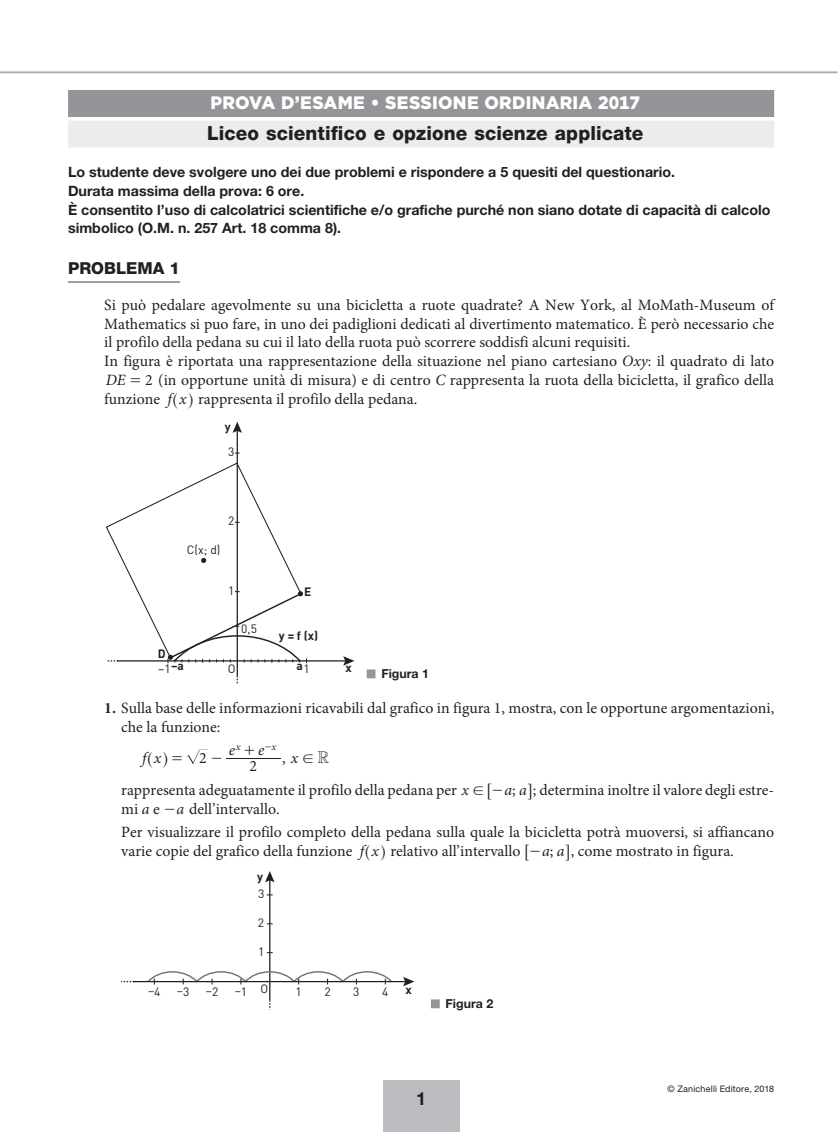
<style>
.page{position:relative;width:838px;height:1132px;background:#fff}
.page>*{position:absolute;margin:0;border:0;box-sizing:border-box;transform-origin:0 0}
.t1{font:800 19.5px "Helvetica Neue LT Std";letter-spacing:.005em;color:#231f20}
.t2{font:900 18px "Gotham";letter-spacing:.01em;color:#fff}
.t3{font:700 18px "Helvetica Neue LT Std";color:#231f20}
.t4{font:800 16.5px "Helvetica Neue LT Std";color:#231f20}
.t5{font:15.75px/18.9px "Minion Pro";color:#231f20}
.t6{font:italic 15.75px "Minion Pro";color:#231f20}
.t7{font:15.75px "MM Times Roman";color:#231f20}
.t8{font:15px "MM Variable A";color:#231f20;scale:1.06 1}
.t9{font:700 14.25px/18.9px "Helvetica Neue LT Std";color:#231f20}
.t10{font:700 12.3px "Helvetica Neue LT Std";color:#231f20}
.t11{font:12px "DIN Pro";color:#231f20}
.t12{font:700 12px "DIN Pro";color:#231f20}
.t13{font:italic 10.2px "Minion Pro";color:#231f20}
.t14{font:9px "Helvetica Neue LT Std";letter-spacing:.02em;color:#231f20}
.s1{font-style:italic}
.s2{font-family:"MM Times Roman"}
.s3{font-family:"MM Variable A";font-size:15px}
.s4{font-family:"Minion Pro";font-weight:400;color:#939598}
.s5{font-weight:700}
.s6{font-family:"MM Relation"}
.s7{font-family:"M Ma Fermat"}
.s8{font-family:"MM Variable B";font-size:15.6px}
.s9{font-family:"MM Variable B";font-size:15.45px}
.s10{font-family:"MM Times Roman";font-size:15.75px}
</style>
<div class="page">
<div style="left:383px;top:1080px;width:76px;height:51px;background:#bbbdc0"></div>
<hr style="left:0;top:71px;width:837px;height:2px;background:#a7a9ac">
<div style="left:68px;top:90px;width:706px;height:27px;background:#939598"></div>
<div style="left:68px;top:120px;width:706px;height:27px;background:#ebecec"></div>
<hr style="left:68px;top:281px;width:112px;height:2px;background:#939598">
<div style="left:367px;top:669px;width:8px;height:9px;border:5px solid #939598"></div>
<hr style="left:237px;top:429px;width:1px;height:246px;background:#231f20">
<svg style="left:233px;top:421px;width:9px;height:11px"></svg>
<svg style="left:106px;top:461px;width:194px;height:198px"></svg>
<svg style="left:168px;top:591px;width:139px;height:73px"></svg>
<svg style="left:201px;top:557px;width:5px;height:6px"></svg>
<hr style="left:117px;top:660px;width:230px;height:1px;background:#231f20">
<svg style="left:343px;top:656px;width:11px;height:9px"></svg>
<svg style="left:187px;top:749px;width:21px;height:15px"></svg>
<hr style="left:225px;top:758px;width:55px;height:1px;background:#231f20">
<div style="left:431px;top:999px;width:9px;height:8px;border:5px solid #939598"></div>
<hr style="left:269px;top:878px;width:1px;height:121px;background:#231f20">
<svg style="left:265px;top:871px;width:9px;height:11px"></svg>
<svg style="left:146px;top:970px;width:247px;height:14px"></svg>
<hr style="left:133px;top:980px;width:274px;height:1px;background:#231f20">
<svg style="left:403px;top:977px;width:11px;height:8px"></svg>
<p class="t2" style="left:211px;top:97px;width:431px">PROVA D’ESAME • SESSIONE ORDINARIA 2017</p>
<p class="t1" style="left:207px;top:122px;width:438px">Liceo scientifico e opzione scienze applicate</p>
<p class="t9" style="left:68px;top:164px;width:704px">Lo studente deve svolgere uno dei due problemi e rispondere a 5 quesiti del questionario.<br>Durata massima della prova: 6 ore.<br>È consentito l’uso di calcolatrici scientifiche e/o grafiche purché non siano dotate di capacità di calcolo simbolico (O.M. n. 257 Art. 18 comma 8).</p>
<p class="t4" style="left:68px;top:258px;width:113px">PROBLEMA 1</p>
<p class="t5" style="left:104px;top:296px;width:671px">Si può pedalare agevolmente su una bicicletta a ruote quadrate? A New York, al MoMath-Museum of Mathematics si puo fare, in uno dei padiglioni dedicati al divertimento matematico. È però necessario che il profilo della pedana su cui il lato della ruota può scorrere soddisfi alcuni requisiti.<br>In figura è riportata una rappresentazione della situazione nel piano cartesiano <span class="s1">Oxy</span>: il quadrato di lato <span class="s1">DE</span> <span class="s2">=</span> 2 (in opportune unità di misura) e di centro <span class="s1">C</span> rappresenta la ruota della bicicletta, il grafico della funzione <span class="s1">f x</span><span class="s3">^ h</span> rappresenta il profilo della pedana.</p>
<p class="t12" style="left:225px;top:422px;width:7px">y</p>
<p class="t11" style="left:228px;top:447px;width:8px">3</p>
<p class="t12" style="left:158px;top:649px;width:9px">D</p>
<p class="t11" style="left:187px;top:545px;width:35px">C(x; d)</p>
<p class="t11" style="left:228px;top:516px;width:8px">2</p>
<p class="t11" style="left:228px;top:586px;width:8px">1</p>
<p class="t11" style="left:241px;top:624px;width:17px">0,5</p>
<p class="t12" style="left:304px;top:587px;width:9px">E</p>
<p class="t12" style="left:279px;top:631px;width:41px">y = f (x)</p>
<p class="t11" style="left:158px;top:664px;width:27px">–1<sup>–a</sup></p>
<p class="t12" style="left:296px;top:661px;width:8px">a</p>
<p class="t12" style="left:345px;top:663px;width:8px">x</p>
<p class="t11" style="left:228px;top:664px;width:9px">O</p>
<p class="t11" style="left:303px;top:664px;width:8px">1</p>
<p class="t10" style="left:368px;top:669px;width:62px"><span class="s4">■</span> Figura 1</p>
<p class="t5" style="left:121px;top:699px;width:654px;text-indent:-17px"><span class="s5">1.</span> Sulla base delle informazioni ricavabili dal grafico in figura 1, mostra, con le opportune argomentazioni, che la funzione:</p>
<p class="t6" style="left:142px;top:752px;width:21px">f x</p>
<p class="t13" style="left:236px;top:742px;width:6px">x</p>
<p class="t13" style="left:271px;top:742px;width:6px">x</p>
<p class="t7" style="left:244px;top:742px;width:29px">+ <sup>-</sup></p>
<p class="t5" style="left:121px;top:743px;width:654px;line-height:31.7px;text-indent:161px">, <span class="s1">x</span><span class="s6">!</span><span class="s7">R<br></span>rappresenta adeguatamente il profilo della pedana per <span class="s1">x</span> <span class="s6">!</span> <span class="s8">6</span><span class="s2">-</span><span class="s1">a a</span><span class="s9">@</span>; determina inoltre il valore degli estre-</p>
<p class="t6" style="left:229px;top:743px;width:8px">e</p>
<p class="t6" style="left:258px;top:743px;width:8px">e</p>
<p class="t8" style="left:147px;top:749px;width:35px">^ h<span class="s10">=</span></p>
<p class="t5" style="left:199px;top:750px;width:25px">2 <span class="s2">-</span></p>
<p class="t5" style="left:249px;top:757px;width:9px">2</p>
<p class="t5" style="left:512px;top:781px;width:5px">;</p>
<p class="t5" style="left:121px;top:798px;width:654px;line-height:23.1px">mi <span class="s1">a</span> e <span class="s2">-</span><span class="s1">a</span> dell’intervallo.<br>Per visualizzare il profilo completo della pedana sulla quale la bicicletta potrà muoversi, si affiancano</p>
<p class="t5" style="left:121px;top:842px;width:614px">varie copie del grafico della funzione <span class="s1">f x</span><span class="s3">^ h</span> relativo all’intervallo <span class="s8">6</span><span class="s2">-</span><span class="s1">a a</span><span class="s9">@</span>, come mostrato in figura.</p>
<p class="t5" style="left:550px;top:842px;width:5px">;</p>
<p class="t12" style="left:257px;top:872px;width:7px">y</p>
<p class="t11" style="left:258px;top:889px;width:8px">3</p>
<p class="t11" style="left:258px;top:917px;width:8px">2</p>
<p class="t11" style="left:258px;top:947px;width:8px">1</p>
<p class="t11" style="left:261px;top:983px;width:9px">O</p>
<p class="t11" style="left:148px;top:987px;width:14px">–4</p>
<p class="t11" style="left:177px;top:987px;width:14px">–3</p>
<p class="t11" style="left:206px;top:987px;width:14px">–2</p>
<p class="t11" style="left:235px;top:987px;width:14px">–1</p>
<p class="t11" style="left:295px;top:987px;width:8px">1</p>
<p class="t12" style="left:405px;top:984px;width:8px">x</p>
<p class="t11" style="left:353px;top:987px;width:8px">3</p>
<p class="t11" style="left:324px;top:987px;width:8px">2</p>
<p class="t11" style="left:382px;top:987px;width:8px">4</p>
<p class="t10" style="left:433px;top:998px;width:62px"><span class="s4">■</span> Figura 2</p>
<p class="t3" style="left:416px;top:1092px;width:12px">1</p>
<p class="t14" style="left:667px;top:1083px;width:108px">© Zanichelli Editore, 2018</p>
</div>
